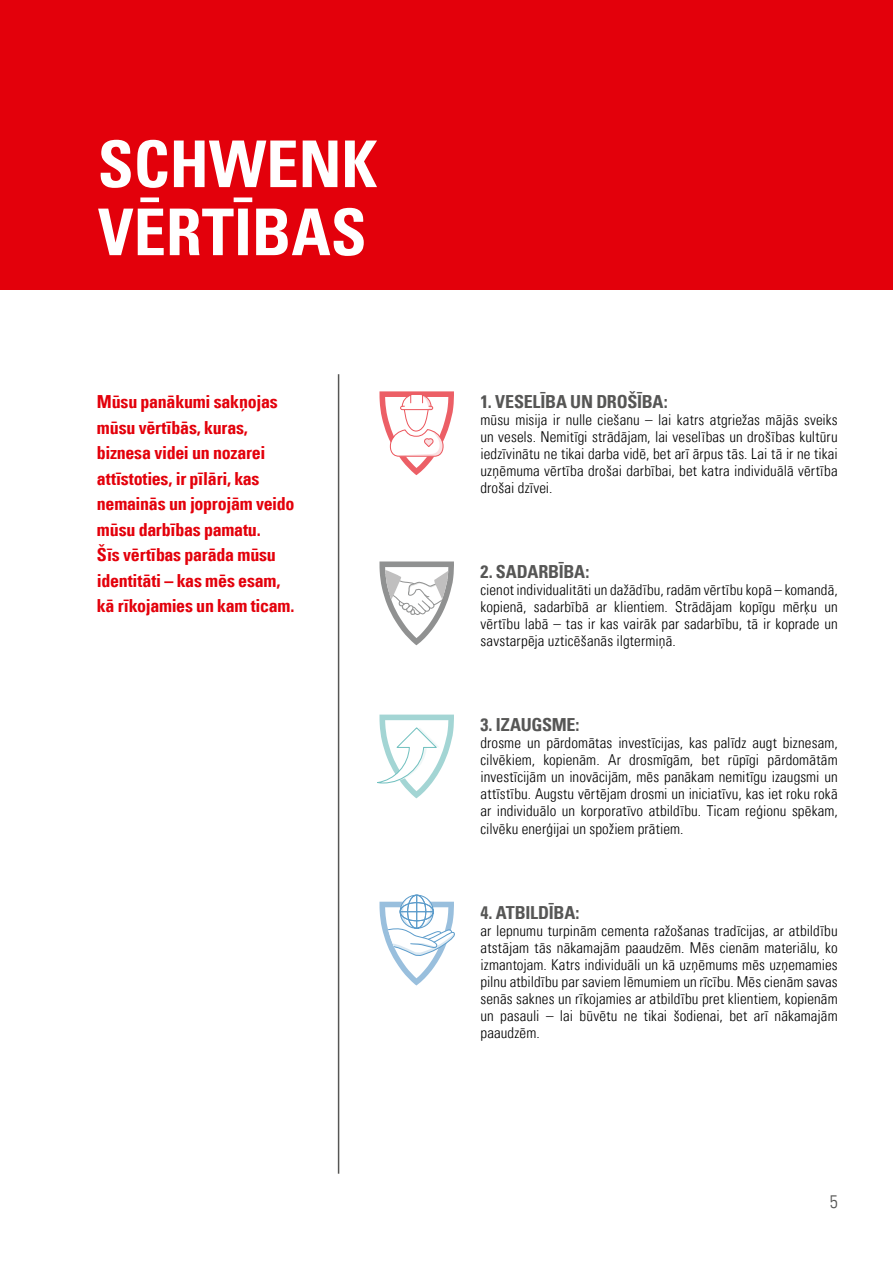
<style>
.page{position:relative;width:893px;height:1263px;background:#fff}
.page>*{position:absolute;margin:0;border:0;box-sizing:border-box;transform-origin:0 0}
.t1{font:64.5px/68.1px "Univers Com 67 Bold Cond";color:#fff}
.t2{font:18px/25.5px "Univers Com 67 Bold Cond";letter-spacing:-.015em;color:#e3000b}
.t3{font:18px "Univers Com 67 Bold Cond";letter-spacing:-.015em;color:#565655}
.t4{font:18px "Univers Com 47 Light Cond";color:#565655}
.t5{font:15px/17px "Univers Com 47 Light Cond";letter-spacing:.01em;color:#000;text-align:justify}
</style>
<div class="page">
<div style="left:0;top:0;width:893px;height:289px;background:#e3000b"></div>
<hr style="left:338px;top:374px;width:1px;height:800px;background:#565655">
<svg style="left:379px;top:561px;width:75px;height:84px"></svg>
<svg style="left:377px;top:715px;width:77px;height:83px"></svg>
<svg style="left:379px;top:895px;width:76px;height:90px"></svg>
<svg style="left:379px;top:391px;width:75px;height:84px"></svg>
<h1 class="t1" style="left:98px;top:130px;width:281px">SCHWENK<br>VĒRTĪBAS</h1>
<p class="t2" style="left:97px;top:389px;width:199px">Mūsu panākumi sakņojas mūsu vērtībās, kuras, biznesa videi un nozarei attīstoties, ir pīlāri, kas nemainās un joprojām veido mūsu darbības pamatu.<br>Šīs vērtības parāda mūsu identitāti – kas mēs esam, kā rīkojamies un kam ticam.</p>
<p class="t3" style="left:480px;top:391px;width:189px">1. VESELĪBA UN DROŠĪBA:</p>
<p class="t5" style="left:480px;top:411px;width:359px">mūsu misija ir nulle ciešanu – lai katrs atgriežas mājās sveiks un vesels. Nemitīgi strādājam, lai veselības un drošības kultūru iedzīvinātu ne tikai darba vidē, bet arī ārpus tās. Lai tā ir ne tikai uzņēmuma vērtība drošai darbībai, bet katra individuālā vērtība drošai dzīvei.</p>
<p class="t3" style="left:480px;top:561px;width:27px">2.SADAR</p>
<p class="t3" style="left:548px;top:561px;width:43px">BĪBA:</p>
<p class="t5" style="left:480px;top:582px;width:359px">cienot individualitāti un dažādību, radām vērtību kopā – komandā, kopienā, sadarbībā ar klientiem. Strādājam kopīgu mērķu un vērtību labā – tas ir kas vairāk par sadarbību, tā ir koprade un savstarpēja uzticēšanās ilgtermiņā.</p>
<p class="t3" style="left:480px;top:714px;width:74px">3. IZAUGSME</p>
<p class="t3" style="left:575px;top:714px;width:5px">:</p>
<p class="t5" style="left:480px;top:735px;width:359px">drosme un pārdomātas investīcijas, kas palīdz augt biznesam, cilvēkiem, kopienām. Ar drosmīgām, bet rūpīgi pārdomātām investīcijām un inovācijām, mēs panākam nemitīgu izaugsmi un attīstību. Augstu vērtējam drosmi un iniciatīvu, kas iet roku rokā ar individuālo un korporatīvo atbildību. Ticam reģionu spēkam, cilvēku enerģijai un spožiem prātiem.</p>
<p class="t3" style="left:480px;top:901px;width:100px">4. ATBILDĪBA:</p>
<p class="t5" style="left:480px;top:922px;width:359px">ar lepnumu turpinām cementa ražošanas tradīcijas, ar atbildību atstājam tās nākamajām paaudzēm. Mēs cienām materiālu, ko izmantojam. Katrs individuāli un kā uzņēmums mēs uzņemamies pilnu atbildību par saviem lēmumiem un rīcību. Mēs cienām savas senās saknes un rīkojamies ar atbildību pret klientiem, kopienām un pasauli – lai būvētu ne tikai šodienai, bet arī nākamajām paaudzēm.</p>
<p class="t4" style="left:830px;top:1190px;width:9px">5</p>
</div>
